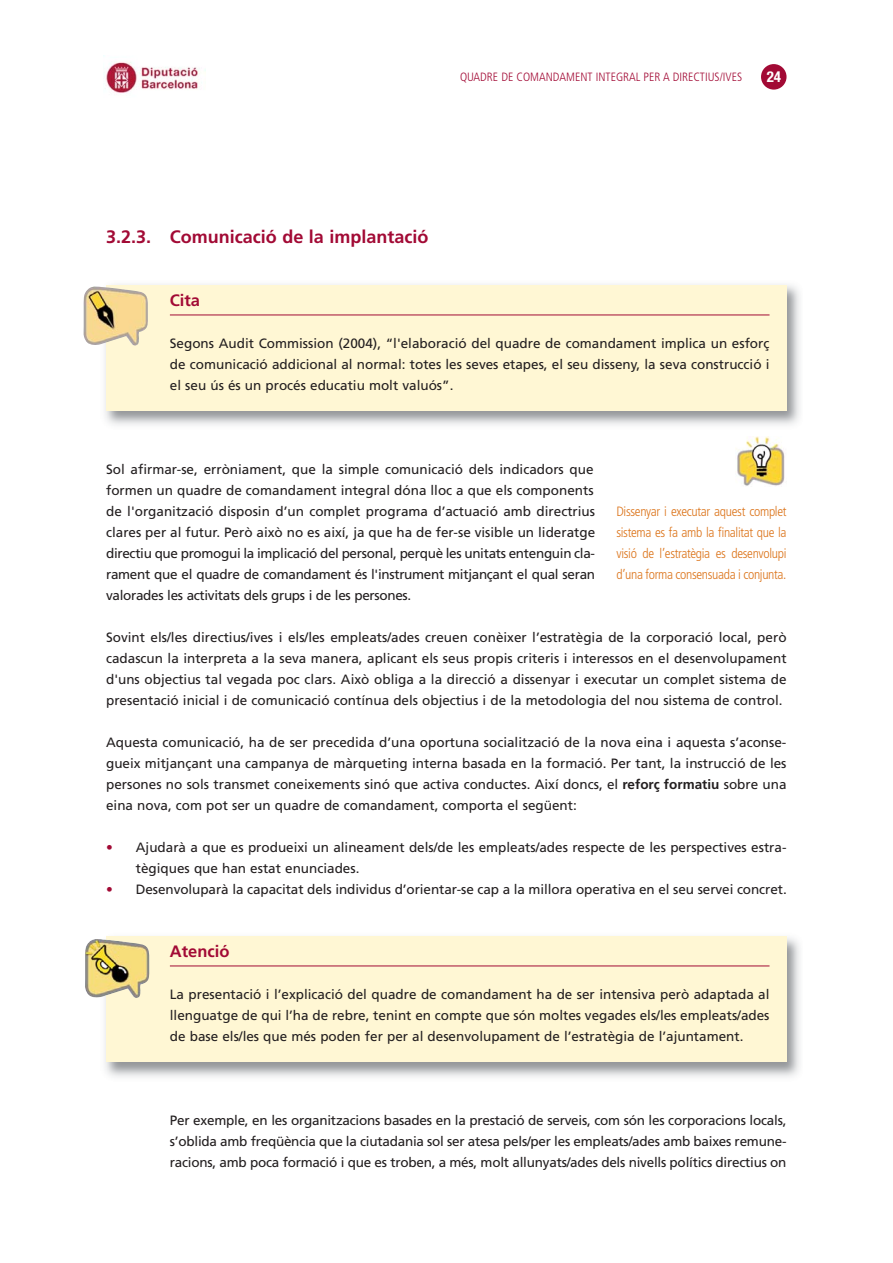
<style>
.page{position:relative;width:893px;height:1263px;background:#fff}
.page>*{position:absolute;margin:0;border:0;box-sizing:border-box;transform-origin:0 0}
.t1{font:700 18px "Frutiger LT Std";color:#a20a35}
.t2{font:700 16.5px "Frutiger LT Std";color:#a20a35}
.t3{font:700 condensed 15px "Helvetica Neue";color:#fff}
.t4{font:13.5px/21px "Frutiger";color:#231f20;text-align:justify}
.t5{font:300 condensed 13.5px/21px "Frutiger LT Std";letter-spacing:-.025em;color:#dc751c;text-align:justify}
.t6{font:300 condensed 12px "Frutiger";color:#a20a35}
.s1{font-family:"Frutiger LT Std";font-weight:700}
.s2{color:#a20a35}
</style>
<div class="page">
<img style="left:105px;top:284px;width:695px;height:141px">
<div style="left:106px;top:285px;width:680px;height:126px;background:#fff7d4"></div>
<img style="left:83px;top:286px;width:65px;height:60px">
<img style="left:105px;top:936px;width:695px;height:141px">
<div style="left:106px;top:937px;width:680px;height:125px;background:#fff7d4"></div>
<img style="left:85px;top:939px;width:64px;height:60px">
<hr style="left:170px;top:315px;width:599px;height:1px;background:#a20a35">
<hr style="left:170px;top:966px;width:599px;height:1px;background:#a20a35">
<img style="left:104px;top:62px;width:102px;height:31px">
<div style="left:761px;top:64px;width:25px;height:26px;background:#a20a35;border-radius:50%"></div>
<img style="left:737px;top:436px;width:48px;height:50px">
<p class="t6" style="left:460px;top:72px;width:284px">QUADRE DE COMANDAMENT INTEGRAL PER A DIRECTIUS/IVES</p>
<p class="t3" style="left:767px;top:68px;width:16px">24</p>
<h1 class="t1" style="left:106px;top:230px;width:324px">3.2.3. Comunicació de la implantació</h1>
<p class="t2" style="left:170px;top:294px;width:32px">Cita</p>
<p class="t4" style="left:170px;top:334px;width:601px">Segons Audit Commission (2004), “l'elaboració del quadre de comandament implica un esforç de comunicació addicional al normal: totes les seves etapes, el seu disseny, la seva construcció i el seu ús és un procés educatiu molt valuós”.</p>
<p class="t4" style="left:106px;top:460px;width:490px">Sol afirmar-se, erròniament, que la simple comunicació dels indicadors que formen un quadre de comandament integral dóna lloc a que els components de l'organització disposin d’un complet programa d’actuació amb directrius clares per al futur. Però això no es així, ja que ha de fer-se visible un lideratge directiu que promogui la implicació del personal, perquè les unitats entenguin cla&shy;rament que el quadre de comandament és l'instrument mitjançant el qual seran valorades les activitats dels grups i de les persones.</p>
<p class="t4" style="left:106px;top:628px;width:682px">Sovint els/les directius/ives i els/les empleats/ades creuen conèixer l’estratègia de la corporació local, però cadascun la interpreta a la seva manera, aplicant els seus propis criteris i interessos en el desenvolupament d'uns objectius tal vegada poc clars. Això obliga a la direcció a dissenyar i executar un complet sistema de presentació inicial i de comunicació contínua dels objectius i de la metodologia del nou sistema de control.</p>
<p class="t4" style="left:106px;top:733px;width:682px">Aquesta comunicació, ha de ser precedida d’una oportuna socialització de la nova eina i aquesta s’aconse&shy;gueix mitjançant una campanya de màrqueting interna basada en la formació. Per tant, la instrucció de les persones no sols transmet coneixements sinó que activa conductes. Així doncs, el <span class="s1">reforç formatiu</span> sobre una eina nova, com pot ser un quadre de comandament, comporta el següent:</p>
<p class="t4" style="left:136px;top:838px;width:652px;text-indent:-30px"><span class="s2">•</span> Ajudarà a que es produeixi un alineament dels/de les empleats/ades respecte de les perspectives estra&shy;tègiques que han estat enunciades.</p>
<p class="t4" style="left:106px;top:880px;width:682px"><span class="s2">•</span> Desenvoluparà la capacitat dels individus d’orientar-se cap a la millora operativa en el seu servei concret.</p>
<p class="t5" style="left:616px;top:502px;width:172px">Dissenyar i executar aquest complet sistema es fa amb la finalitat que la visió de l’estratègia es desenvolupi d’una forma consensuada i conjunta.</p>
<p class="t2" style="left:170px;top:945px;width:61px">Atenció</p>
<p class="t4" style="left:170px;top:985px;width:601px">La presentació i l’explicació del quadre de comandament ha de ser intensiva però adaptada al llenguatge de qui l’ha de rebre, tenint en compte que són moltes vegades els/les empleats/ades de base els/les que més poden fer per al desenvolupament de l’estratègia de l’ajuntament.</p>
<p class="t4" style="left:170px;top:1111px;width:618px">Per exemple, en les organitzacions basades en la prestació de serveis, com són les corporacions locals, s’oblida amb freqüència que la ciutadania sol ser atesa pels/per les empleats/ades amb baixes remune&shy;racions, amb poca formació i que es troben, a més, molt allunyats/ades dels nivells polítics directius on</p>
</div>
